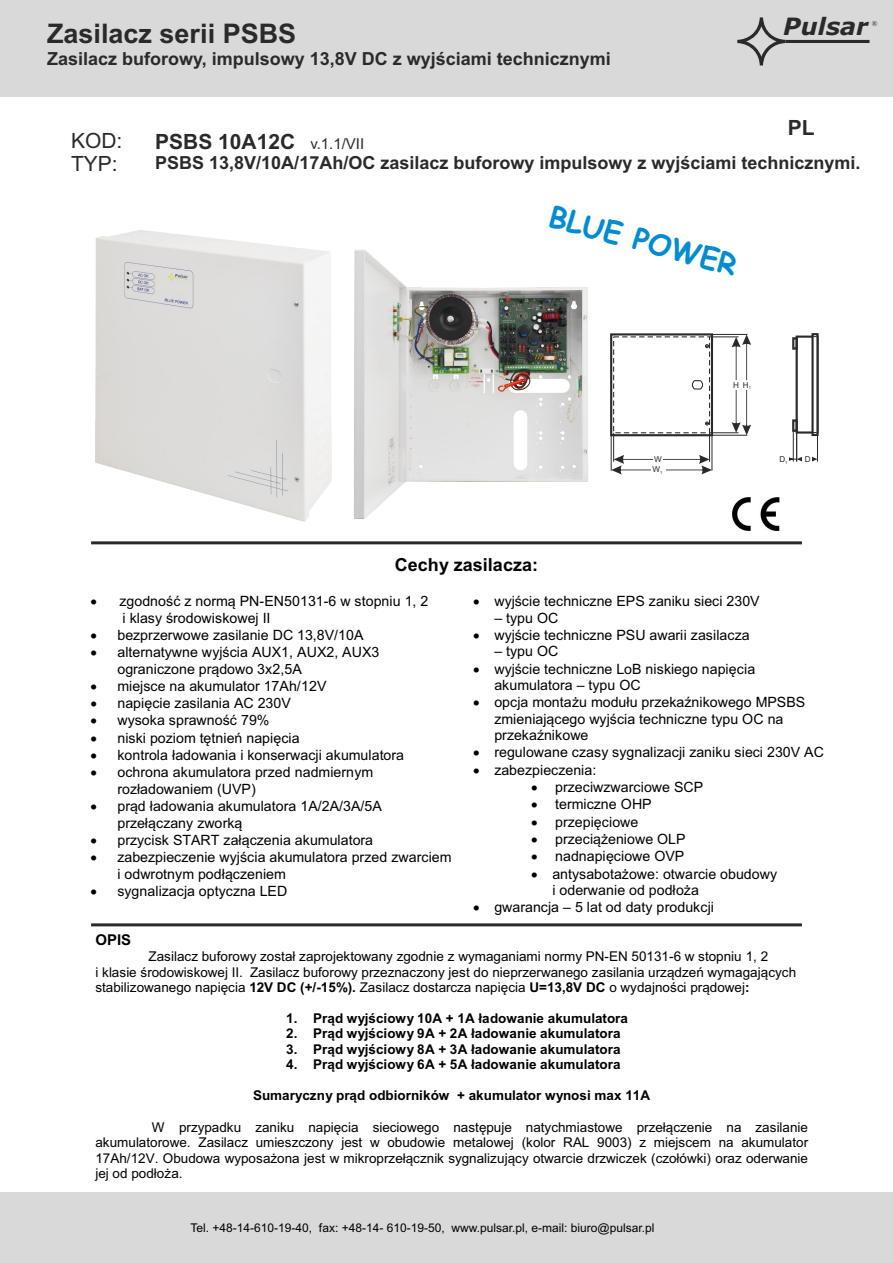
<style>
.page{position:relative;width:893px;height:1263px;background:#fff}
.page>*{position:absolute;margin:0;border:0;box-sizing:border-box;transform-origin:0 0}
.t1{font:700 29.25px "Comic Sans MS";color:#008cd1}
.t2{font:700 27px "Arial";color:#2b2929}
.t3{font:italic 700 23.85px "Verdana";color:#2b2929}
.t4{font:700 21px "Arial";color:#2b2929}
.t5{font:21px/23.4px "Arial";color:#2b2929}
.t6{font:700 18px "Arial";color:#2b2929}
.t7{font:700 18px "Arial";letter-spacing:.005em;color:#000}
.t8{font:700 14.85px "Arial";color:#000}
.t9{font:14.25px/16.4px "Arial";color:#000}
.t10{font:13.5px/15.5px "Arial";color:#000}
.t11{font:700 13.5px "Arial";color:#000}
.t12{font:12px "Arial";color:#000}
.t13{font:8.1px "Arial";color:#2b2929}
.t14{font:7.65px "Times New Roman";color:#2b2929}
.s1{font-weight:400;font-size:15px}
.s2{font-weight:700}
</style>
<div class="page">
<hr style="left:91px;top:541px;width:711px;height:3px;background:#2b2929">
<hr style="left:91px;top:923px;width:711px;height:3px;background:#2b2929">
<div style="left:0;top:1192px;width:893px;height:71px;background:#d9d9d9"></div>
<div style="left:0;top:0;width:893px;height:97px;background:#d9d9d9"></div>
<svg style="left:737px;top:17px;width:48px;height:48px"></svg>
<hr style="left:785px;top:40px;width:84px;height:3px;background:#2b2929">
<img style="left:733px;top:498px;width:46px;height:33px">
<img style="left:95px;top:230px;width:237px;height:292px">
<img style="left:354px;top:249px;width:234px;height:270px">
<div style="left:796px;top:336px;width:22px;height:98px;border:2px solid #2b2929"></div>
<hr style="left:796px;top:337px;width:1px;height:124px;background:#2b2929">
<hr style="left:817px;top:337px;width:1px;height:124px;background:#2b2929">
<div style="left:792px;top:419px;width:6px;height:13px;border:2px solid #2b2929"></div>
<div style="left:792px;top:337px;width:6px;height:13px;border:2px solid #2b2929"></div>
<hr style="left:793px;top:420px;width:1px;height:41px;background:#2b2929">
<hr style="left:796px;top:420px;width:1px;height:41px;background:#2b2929">
<svg style="left:789px;top:455px;width:28px;height:7px"></svg>
<svg style="left:810px;top:333px;width:9px;height:103px"></svg>
<svg style="left:611px;top:334px;width:140px;height:140px"></svg>
<h2 class="t2" style="left:47px;top:24px;width:251px">Zasilacz serii PSBS</h2>
<p class="t6" style="left:47px;top:52px;width:565px">Zasilacz buforowy, impulsowy 13,8V DC z wyjściami technicznymi</p>
<h3 class="t3" style="left:783px;top:17px;width:86px">Pulsar</h3>
<p class="t14" style="left:872px;top:21px;width:7px">®</p>
<h3 class="t5" style="left:71px;top:131px;width:53px">KOD:<br>TYP:</h3>
<h3 class="t4" style="left:788px;top:120px;width:28px">PL</h3>
<h3 class="t4" style="left:155px;top:133px;width:210px">PSBS 10A12C <span class="s1">v.1.1/VII</span></h3>
<p class="t6" style="left:155px;top:156px;width:707px">PSBS 13,8V/10A/17Ah/OC zasilacz buforowy impulsowy z wyjściami technicznymi.</p>
<h1 class="t1" style="left:553px;top:203px;width:194px;rotate:15deg">BLUE POWER</h1>
<p class="t13" style="left:654px;top:456px;width:9px">W</p>
<p class="t13" style="left:652px;top:466px;width:11px">W<sub>1</sub></p>
<p class="t13" style="left:743px;top:382px;width:10px">H<sub>1</sub></p>
<p class="t13" style="left:733px;top:382px;width:7px">H</p>
<p class="t13" style="left:779px;top:456px;width:10px">D<sub>1</sub></p>
<p class="t13" style="left:805px;top:456px;width:7px">D</p>
<p class="t7" style="left:395px;top:558px;width:145px">Cechy zasilacza:</p>
<p class="t9" style="left:122px;top:594px;width:307px;text-indent:-32px">• zgodność z normą PN-EN50131-6 w stopniu 1, 2 i klasy środowiskowej II</p>
<p class="t9" style="left:90px;top:628px;width:275px">• bezprzerwowe zasilanie DC 13,8V/10A</p>
<p class="t9" style="left:117px;top:645px;width:264px;text-indent:-27px">• alternatywne wyjścia AUX1, AUX2, AUX3 ograniczone prądowo 3x2,5A</p>
<p class="t9" style="left:90px;top:679px;width:238px">• miejsce na akumulator 17Ah/12V</p>
<p class="t9" style="left:90px;top:696px;width:202px">• napięcie zasilania AC 230V</p>
<p class="t9" style="left:90px;top:714px;width:181px">• wysoka sprawność 79%</p>
<p class="t9" style="left:90px;top:731px;width:211px">• niski poziom tętnień napięcia</p>
<p class="t9" style="left:90px;top:748px;width:315px">• kontrola ładowania i konserwacji akumulatora</p>
<p class="t9" style="left:117px;top:765px;width:257px;text-indent:-27px">• ochrona akumulatora przed nadmiernym rozładowaniem (UVP)</p>
<p class="t9" style="left:117px;top:799px;width:266px;text-indent:-27px">• prąd ładowania akumulatora 1A/2A/3A/5A przełączany zworką</p>
<p class="t9" style="left:90px;top:833px;width:284px">• przycisk START załączenia akumulatora</p>
<p class="t9" style="left:117px;top:850px;width:336px;text-indent:-27px">• zabezpieczenie wyjścia akumulatora przed zwarciem i odwrotnym podłączeniem</p>
<p class="t9" style="left:90px;top:884px;width:198px">• sygnalizacja optyczna LED</p>
<p class="t9" style="left:473px;top:594px;width:288px">• wyjście techniczne EPS zaniku sieci 230V</p>
<p class="t9" style="left:494px;top:611px;width:65px">– typu OC</p>
<p class="t9" style="left:473px;top:628px;width:278px">• wyjście techniczne PSU awarii zasilacza</p>
<p class="t9" style="left:494px;top:644px;width:65px">– typu OC</p>
<p class="t9" style="left:494px;top:662px;width:262px;text-indent:-21px">• wyjście techniczne LoB niskiego napięcia akumulatora – typu OC</p>
<p class="t9" style="left:494px;top:695px;width:312px;text-indent:-21px">• opcja montażu modułu przekaźnikowego MPSBS zmieniającego wyjścia techniczne typu OC na przekaźnikowe</p>
<p class="t9" style="left:473px;top:745px;width:352px">• regulowane czasy sygnalizacji zaniku sieci 230V AC</p>
<p class="t9" style="left:473px;top:763px;width:125px">• zabezpieczenia:</p>
<p class="t9" style="left:531px;top:780px;width:174px">• przeciwzwarciowe SCP</p>
<p class="t9" style="left:531px;top:797px;width:122px">• termiczne OHP</p>
<p class="t9" style="left:531px;top:815px;width:109px">• przepięciowe</p>
<p class="t9" style="left:531px;top:832px;width:156px">• przeciążeniowe OLP</p>
<p class="t9" style="left:531px;top:849px;width:155px">• nadnapięciowe OVP</p>
<p class="t9" style="left:552px;top:867px;width:226px;text-indent:-21px">• antysabotażowe: otwarcie obudowy i oderwanie od podłoża</p>
<p class="t9" style="left:473px;top:900px;width:242px">• gwarancja – 5 lat od daty produkcji</p>
<p class="t8" style="left:95px;top:934px;width:37px">OPIS</p>
<p class="t10" style="left:95px;top:950px;width:702px;text-indent:53px">Zasilacz buforowy został zaprojektowany zgodnie z wymaganiami normy PN-EN 50131-6 w stopniu 1, 2<br>i klasie środowiskowej II. Zasilacz buforowy przeznaczony jest do nieprzerwanego zasilania urządzeń wymagających stabilizowanego napięcia <span class="s2">12V DC (+/-15%).</span> Zasilacz dostarcza napięcia <span class="s2">U=13,8V DC</span> o wydajności prądowej<span class="s2">:</span></p>
<p class="t11" style="left:286px;top:1013px;width:343px">1. Prąd wyjściowy 10A + 1A ładowanie akumulatora</p>
<p class="t11" style="left:286px;top:1028px;width:336px">2. Prąd wyjściowy 9A + 2A ładowanie akumulatora</p>
<p class="t11" style="left:286px;top:1044px;width:336px">3. Prąd wyjściowy 8A + 3A ładowanie akumulatora</p>
<p class="t11" style="left:286px;top:1059px;width:336px">4. Prąd wyjściowy 6A + 5A ładowanie akumulatora</p>
<p class="t11" style="left:253px;top:1090px;width:399px">Sumaryczny prąd odbiorników + akumulator wynosi max 11A</p>
<p class="t10" style="left:95px;top:1120px;width:714px;text-align:justify;text-indent:56px">W przypadku zaniku napięcia sieciowego następuje natychmiastowe przełączenie na zasilanie akumulatorowe. Zasilacz umieszczony jest w obudowie metalowej (kolor RAL 9003) z miejscem na akumulator 17Ah/12V. Obudowa wyposażona jest w mikroprzełącznik sygnalizujący otwarcie drzwiczek (czołówki) oraz oderwanie jej od podłoża.</p>
<p class="t12" style="left:191px;top:1224px;width:465px">Tel. +48-14-610-19-40, fax: +48-14- 610-19-50, www.pulsar.pl, e-mail: biuro@pulsar.pl</p>
</div>
